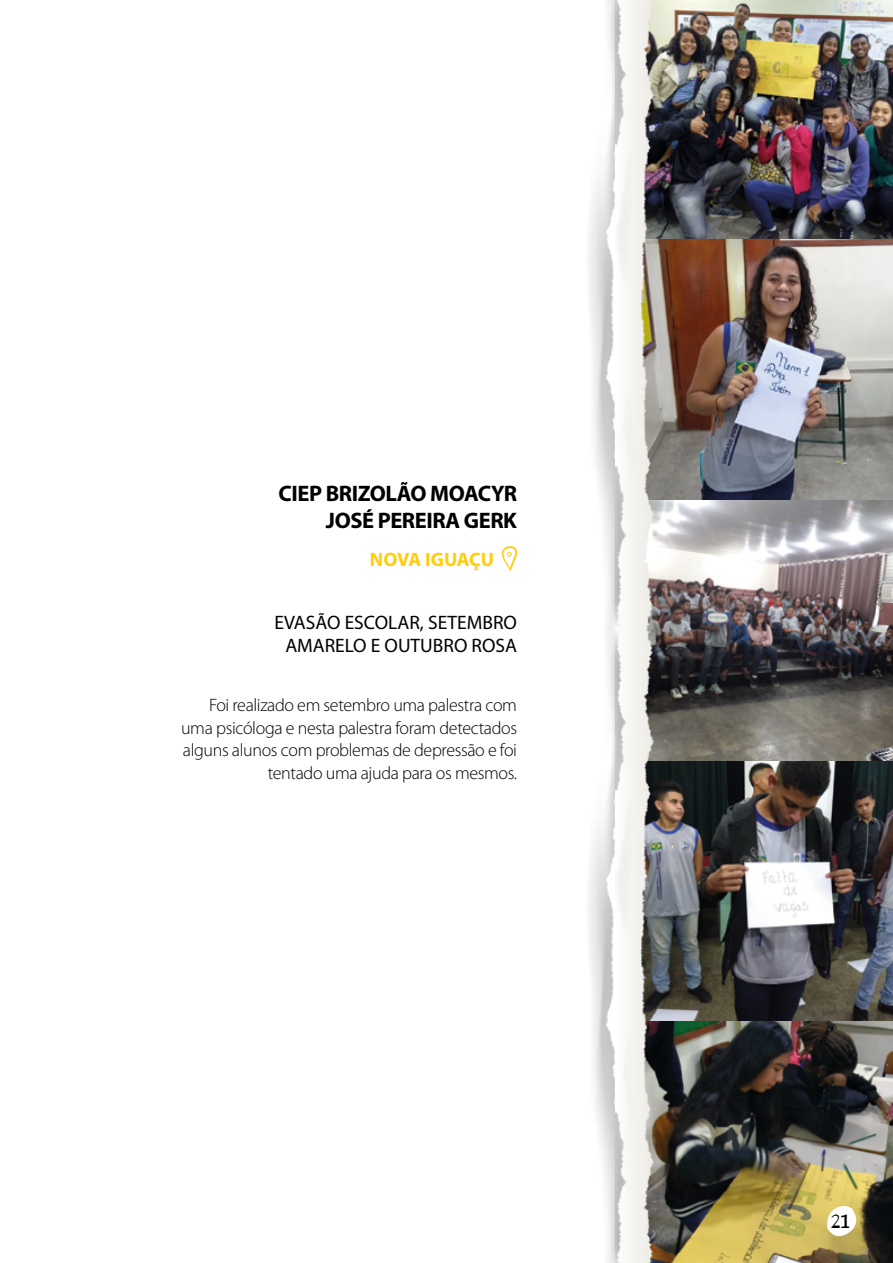
<style>
.page{position:relative;width:893px;height:1263px;background:#fff}
.page>*{position:absolute;margin:0;border:0;box-sizing:border-box;transform-origin:0 0}
.t1{font:700 22.5px/27px "Myriad Pro";letter-spacing:-.02em;color:#000;text-align:right}
.t2{font:19.5px/23.4px "Myriad Pro";color:#000;text-align:center}
.t3{font:700 19.5px "Myriad Pro";letter-spacing:-.005em;color:#ffcd0d}
.t4{font:19.2px "Barrio";color:#000}
.t5{font:300 18px/22.5px "Myriad Pro";letter-spacing:-.02em;color:#000;text-align:right}
</style>
<div class="page">
<svg style="left:501px;top:546px;width:16px;height:25px"></svg>
<img style="left:589px;top:0;width:304px;height:1263px">
<svg style="left:827px;top:1206px;width:29px;height:31px"></svg>
<p class="t1" style="left:279px;top:480px;width:240px">CIEP BRIZOLÃO MOACYR<br>JOSÉ PEREIRA GERK</p>
<p class="t3" style="left:370px;top:548px;width:126px">NOVA IGUAÇU</p>
<p class="t2" style="left:274px;top:611px;width:244px">EVASÃO ESCOLAR, SETEMBRO<br>AMARELO E OUTUBRO ROSA</p>
<p class="t5" style="left:181px;top:694px;width:337px">Foi realizado em setembro uma palestra com uma psicóloga e nesta palestra foram detectados alguns alunos com problemas de depressão e foi tentado uma ajuda para os mesmos.</p>
<p class="t4" style="left:831px;top:1211px;width:21px">21</p>
</div>
